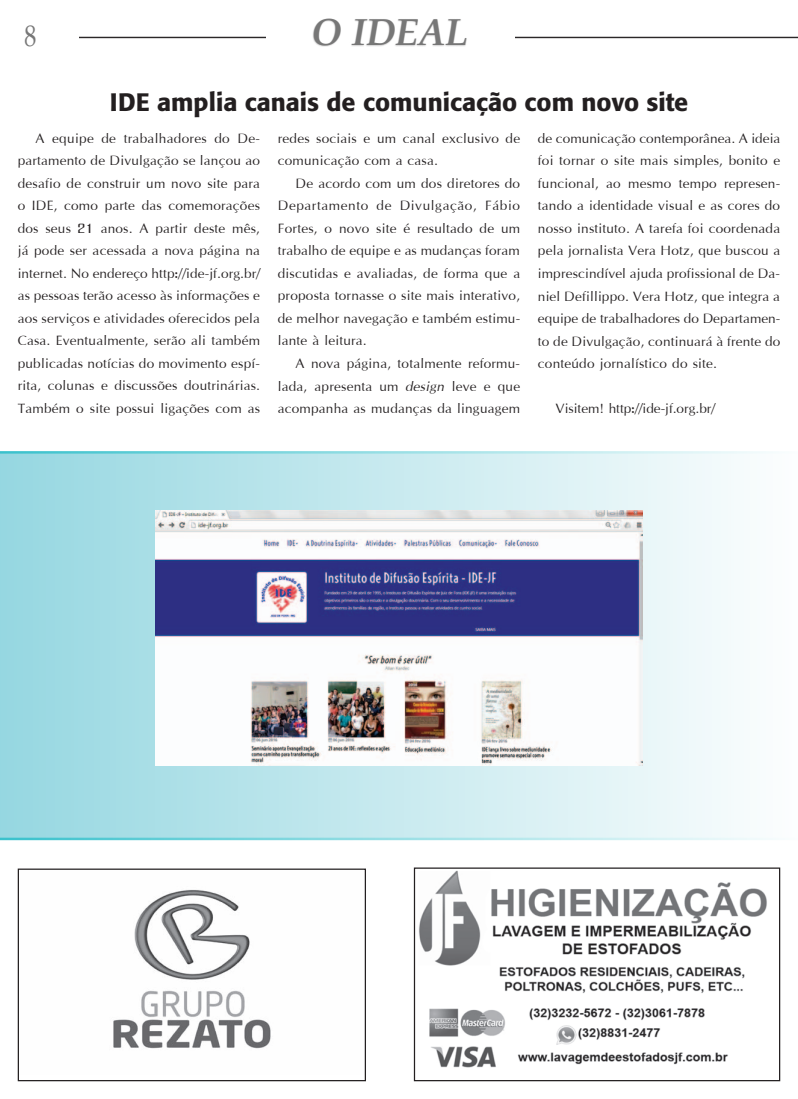
<style>
.page{position:relative;width:798px;height:1099px;background:#fff}
.page>*{position:absolute;margin:0;border:0;box-sizing:border-box;transform-origin:0 0}
.t1{font:italic 700 37.5px "Book Antiqua";color:#777}
.t2{font:30px "Book Antiqua";color:#777;scale:.8 1}
.t3{font:500 25px "Formata";color:#231f20}
.t4{font:21.25px/22.5px "Iris UPC";letter-spacing:.01em;color:#231f20;text-align:justify}
.s1{font-family:"Iris UPC Italic"}
</style>
<div class="page">
<hr style="left:0;top:37px;width:797px;height:1px;background:#231f20">
<div style="left:0;top:12px;width:79px;height:54px;background:#fff"></div>
<div style="left:266px;top:18px;width:248px;height:54px;background:#fff"></div>
<div style="left:312px;top:18px;width:155px;height:29px;background:#231f20;opacity:.26"></div>
<img style="left:113px;top:890px;width:158px;height:159px">
<div style="left:18px;top:868px;width:348px;height:213px;border:1px solid #231f20"></div>
<img style="left:415px;top:869px;width:352px;height:210px">
<div style="left:413px;top:867px;width:367px;height:214px;border:1px solid #231f20"></div>
<svg style="left:0;top:451px;width:773px;height:389px"></svg>
<img style="left:155px;top:511px;width:487px;height:255px">
<h2 class="t2" style="left:24px;top:15px;width:17px">8</h2>
<h1 class="t1" style="left:311px;top:6px;width:159px">O IDEAL</h1>
<p class="t3" style="left:110px;top:87px;width:580px">IDE amplia canais de comunicação com novo site</p>
<p class="t4" style="left:18px;top:126px;width:244px;text-indent:18px">A equipe de trabalhadores do De&shy;partamento de Divulgação se lançou ao desafio de construir um novo site para o IDE, como parte das comemorações dos seus 21 anos. A partir deste mês, já pode ser acessada a nova página na internet. No endereço http://ide-jf.org.br/ as pessoas terão acesso às informações e aos serviços e atividades oferecidos pela Casa. Eventualmente, serão ali também publicadas notícias do movimento espí&shy;rita, colunas e discussões doutrinárias.<br>Também o site possui ligações com as</p>
<p class="t4" style="left:278px;top:126px;width:244px">redes sociais e um canal exclusivo de comunicação com a casa.</p>
<p class="t4" style="left:537px;top:126px;width:244px">de comunicação contemporânea. A ideia foi tornar o site mais simples, bonito e funcional, ao mesmo tempo represen&shy;tando a identidade visual e as cores do nosso instituto. A tarefa foi coordenada pela jornalista Vera Hotz, que buscou a imprescindível ajuda profissional de Da&shy;niel Defillippo. Vera Hotz, que integra a equipe de trabalhadores do Departamen&shy;to de Divulgação, continuará à frente do conteúdo jornalístico do site.</p>
<p class="t4" style="left:555px;top:396px;width:161px">Visitem! http://ide-jf.org.br/</p>
<p class="t4" style="left:278px;top:171px;width:244px;text-indent:18px">De acordo com um dos diretores do Departamento de Divulgação, Fábio Fortes, o novo site é resultado de um trabalho de equipe e as mudanças foram discutidas e avaliadas, de forma que a proposta tornasse o site mais interativo, de melhor navegação e também estimu&shy;lante à leitura.</p>
<p class="t4" style="left:278px;top:351px;width:244px;text-indent:18px">A nova página, totalmente reformu&shy;lada, apresenta um <span class="s1">design</span> leve e que acompanha as mudanças da linguagem</p>
</div>
